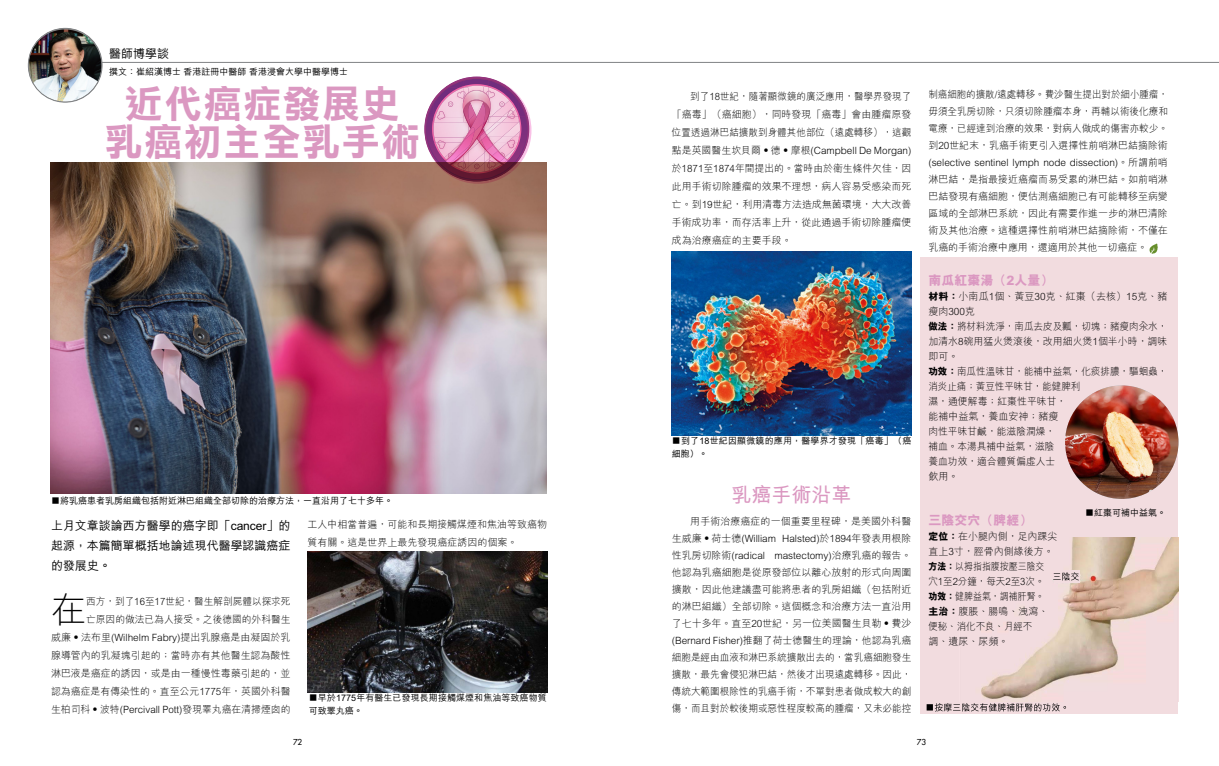
<style>
.page{position:relative;width:1219px;height:766px;background:#fff}
.page>*{position:absolute;margin:0;border:0;box-sizing:border-box;transform-origin:0 0}
.t1{font:38px/38px "DF Li Hei Bd WIN BF";letter-spacing:.04em;color:#db98c1;text-align:center}
.t2{font:300 35.1px "M Hei HK";color:#000}
.t3{font:700 20px "M Hei HK";color:#db98c1}
.t4{font:800 13px "M Hei HK";color:#db98c1}
.t5{font:500 12px/20px "M Hei HK";color:#000;text-align:justify}
.t6{font:300 10px/15px "M Hei HK";color:#000}
.t7{font:300 10px/18px "M Hei HK";color:#000;text-align:right;scale:.96 1}
.t8{font:300 10px/17px "M Hei HK";color:#000;text-align:justify;scale:.95 1}
.t9{font:500 9px/13px "M Hei HK";color:#000}
.t10{font:500 9px/13px "M Hei HK";letter-spacing:.02em;color:#000}
.t11{font:8px "Futura";color:#000}
.s1{font-weight:800}
</style>
<div class="page">
<hr style="left:71px;top:62px;width:1148px;height:1px;background:#808284">
<img style="left:28px;top:28px;width:74px;height:74px;border-radius:37px">
<div style="left:28px;top:28px;width:74px;height:74px;border:1px solid #808284;border-radius:50%"></div>
<div style="left:920px;top:257px;width:258px;height:456px;background:#f2dcdf"></div>
<svg style="left:927px;top:703px;width:139px;height:8px"></svg>
<svg style="left:1149px;top:243px;width:8px;height:10px"></svg>
<img style="left:51px;top:162px;width:496px;height:331px">
<img style="left:308px;top:551px;width:239px;height:141px">
<img style="left:672px;top:251px;width:239px;height:184px">
<img style="left:981px;top:537px;width:198px;height:164px">
<img style="left:1065px;top:385px;width:113px;height:113px;border-radius:57px">
<img style="left:448px;top:80px;width:15px;height:6px">
<img style="left:489px;top:177px;width:30px;height:14px">
<img style="left:489px;top:177px;width:23px;height:5px">
<img style="left:489px;top:177px;width:19px;height:3px">
<img style="left:489px;top:177px;width:16px;height:1px">
<img style="left:414px;top:116px;width:14px;height:56px">
<img style="left:426px;top:143px;width:2px;height:17px">
<img style="left:520px;top:162px;width:19px;height:9px">
<img style="left:520px;top:97px;width:8px;height:19px">
<img style="left:520px;top:100px;width:6px;height:16px">
<img style="left:414px;top:117px;width:10px;height:26px">
<img style="left:424px;top:117px;width:2px;height:26px">
<img style="left:426px;top:117px;width:2px;height:26px">
<img style="left:520px;top:142px;width:10px;height:23px">
<img style="left:520px;top:142px;width:8px;height:18px">
<img style="left:520px;top:142px;width:6px;height:15px">
<img style="left:521px;top:116px;width:11px;height:26px">
<img style="left:525px;top:116px;width:3px;height:26px">
<img style="left:434px;top:177px;width:55px;height:15px">
<img style="left:445px;top:177px;width:19px;height:5px">
<img style="left:447px;top:177px;width:17px;height:3px">
<img style="left:450px;top:177px;width:14px;height:1px">
<img style="left:464px;top:184px;width:25px;height:7px">
<img style="left:464px;top:180px;width:25px;height:4px">
<img style="left:464px;top:177px;width:25px;height:3px">
<img style="left:489px;top:78px;width:19px;height:8px">
<img style="left:489px;top:80px;width:16px;height:6px">
<img style="left:463px;top:76px;width:26px;height:8px">
<img style="left:463px;top:78px;width:26px;height:3px">
<img style="left:520px;top:116px;width:1px;height:26px">
<img style="left:463px;top:84px;width:26px;height:2px">
<svg style="left:428px;top:86px;width:92px;height:91px;background:#cc8bab"></svg>
<div style="left:1054px;top:569px;width:26px;height:13px;background:#f2dcdf"></div>
<svg style="left:1053px;top:572px;width:26px;height:8px"></svg>
<p class="t5" style="left:109px;top:42px;width:61px">醫師博學談</p>
<p class="t9" style="left:109px;top:65px;width:241px">撰文：崔紹漢博士 香港註冊中醫師 香港浸會大學中醫學博士</p>
<h1 class="t1" style="left:105px;top:84px;width:316px">近代癌症發展史乳癌初主全乳手術</h1>
<p class="t9" style="left:51px;top:493px;width:343px">■將乳癌患者乳房組織包括附近淋巴組織全部切除的治療方法，一直沿用了七十多年。</p>
<p class="t5" style="left:51px;top:515px;width:241px">上月文章談論西方醫學的癌字即「cancer」的起源，本篇簡單概括地論述現代醫學認識癌症的發展史。</p>
<h2 class="t2" style="left:51px;top:585px;width:37px">在</h2>
<p class="t7" style="left:51px;top:592px;width:251px">西方，到了16至17世紀，醫生解剖屍體以探求死<br>亡原因的做法已為人接受。之後德國的外科醫生<br>威廉‧法布里(Wilhelm Fabry)提出乳腺癌是由凝固於乳腺導管內的乳凝塊引起的；當時亦有其他醫生認為酸性淋巴液是癌症的誘因，或是由一種慢性毒藥引起的，並認為癌症是有傳染性的。直至公元1775年，英國外科醫生柏司科‧波特(Percivall Pott)發現睪丸癌在清掃煙囱的</p>
<p class="t6" style="left:308px;top:514px;width:241px;line-height:18px">工人中相當普遍，可能和長期接觸煤煙和焦油等致癌物質有關。這是世界上最先發現癌症誘因的個案。</p>
<p class="t9" style="left:309px;top:690px;width:239px">■早於1775年有醫生已發現長期接觸煤煙和焦油等致癌物質可致睪丸癌。</p>
<p class="t7" style="left:672px;top:86px;width:251px;text-align:justify;text-indent:18px">到了18世紀，隨著顯微鏡的廣泛應用，醫學界發現了「癌毒」（癌細胞），同時發現「癌毒」會由腫瘤原發位置透過淋巴結擴散到身體其他部位（遠處轉移），這觀點是英國醫生坎貝爾‧德‧摩根(Campbell De Morgan)於1871至1874年間提出的。當時由於衛生條件欠佳，因此用手術切除腫瘤的效果不理想，病人容易受感染而死亡。到19世紀，利用清毒方法造成無菌環境，大大改善手術成功率，而存活率上升，從此通過手術切除腫瘤便成為治療癌症的主要手段。</p>
<p class="t8" style="left:928px;top:85px;width:254px">制癌細胞的擴散/遠處轉移。費沙醫生提出對於細小腫瘤，毋須全乳房切除，只須切除腫瘤本身，再輔以術後化療和電療，已經達到治療的效果，對病人做成的傷害亦較少。到20世紀末，乳癌手術更引入選擇性前哨淋巴結摘除術(selective sentinel lymph node dissection)。所謂前哨淋巴結，是指最接近癌瘤而易受累的淋巴結。如前哨淋巴結發現有癌細胞，便估測癌細胞已有可能轉移至病變區域的全部淋巴系統，因此有需要作進一步的淋巴清除術及其他治療。這種選擇性前哨淋巴結摘除術，不僅在乳癌的手術治療中應用，還適用於其他一切癌症。</p>
<h3 class="t4" style="left:928px;top:271px;width:126px">南瓜紅棗湯（2人量）</h3>
<p class="t6" style="left:928px;top:288px;width:241px"><span class="s1">材料：</span>小南瓜1個、黃豆30克、紅棗（去核）15克、豬瘦肉300克<br><span class="s1">做法：</span>將材料洗淨，南瓜去皮及瓤，切塊；豬瘦肉汆水，加清水8碗用猛火煲滾後，改用細火煲1個半小時，調味即可。<br><span class="s1">功效：</span>南瓜性溫味甘，能補中益氣，化痰排膿，驅蛔蟲，消炎止痛；黃豆性平味甘，能健脾利<br>濕，通便解毒；紅棗性平味甘，<br>能補中益氣，養血安神；豬瘦<br>肉性平味甘鹹，能滋陰潤燥，<br>補血。本湯具補中益氣，滋陰<br>養血功效，適合體質偏虛人士<br>飲用。</p>
<h3 class="t4" style="left:928px;top:511px;width:106px">三陰交穴（脾經）</h3>
<p class="t6" style="left:928px;top:528px;width:131px"><span class="s1">定位：</span>在小腿內側，足內踝尖直上3寸，脛骨內側緣後方。<span class="s1">方法：</span>以拇指指腹按壓三陰交穴1至2分鐘，每天2至3次。<br><span class="s1">功效：</span>健脾益氣，調補肝腎。<br><span class="s1">主治：</span>腹脹、腸鳴、洩瀉、便秘、消化不良、月經不<br>調、遺尿、尿頻。</p>
<p class="t10" style="left:672px;top:433px;width:241px">■到了18世紀因顯微鏡的應用，醫學界才發現「癌毒」（癌細胞）。</p>
<h3 class="t3" style="left:732px;top:479px;width:121px">乳癌手術沿革</h3>
<p class="t9" style="left:1085px;top:505px;width:82px">■紅棗可補中益氣。</p>
<p class="t6" style="left:672px;top:512px;width:241px;line-height:17px;text-align:justify;text-indent:18px">用手術治療癌症的一個重要里程碑，是美國外科醫生威廉‧荷士德(William Halsted)於1894年發表用根除性乳房切除術(radical mastectomy)治療乳癌的報告。他認為乳癌細胞是從原發部位以離心放射的形式向周圍擴散，因此他建議盡可能將患者的乳房組織（包括附近的淋巴組織）全部切除。這個概念和治療方法一直沿用了七十多年。直至20世紀，另一位美國醫生貝勒‧費沙(Bernard Fisher)推翻了荷士德醫生的理論，他認為乳癌細胞是經由血液和淋巴系統擴散出去的，當乳癌細胞發生擴散，最先會侵犯淋巴結，然後才出現遠處轉移。因此，傳統大範圍根除性的乳癌手術，不單對患者做成較大的創傷，而且對於較後期或惡性程度較高的腫瘤，又未必能控</p>
<p class="t11" style="left:293px;top:736px;width:11px">72</p>
<p class="t11" style="left:917px;top:736px;width:11px">73</p>
</div>
